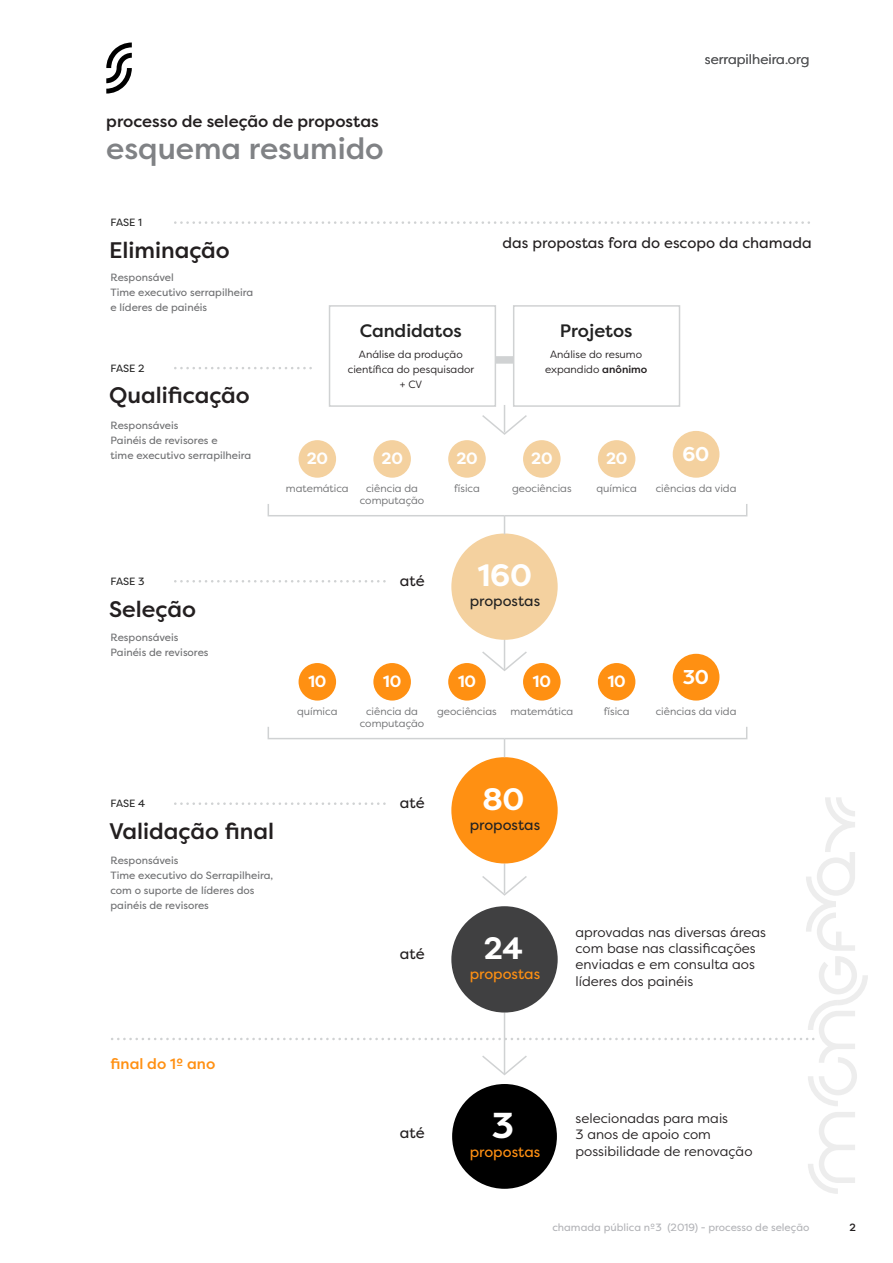
<style>
.page{position:relative;width:893px;height:1263px;background:#fff}
.page>*{position:absolute;margin:0;border:0;box-sizing:border-box;transform-origin:0 0}
.t1{font:700 36px "Filson Pro";color:#fff}
.t2{font:700 30.9px "Filson Pro";letter-spacing:-.01em;color:#fff}
.t3{font:500 30px "Filson Pro";color:#808285}
.t4{font:500 22.5px "Filson Pro";color:#231f20}
.t5{font:700 19.95px "Filson Pro";color:#fff}
.t6{font:500 18px "Filson Pro";color:#222}
.t7{font:500 16.5px "Filson Pro";color:#231f20}
.t8{font:700 16.35px "Filson Pro";letter-spacing:-.01em;color:#fff}
.t9{font:15px "Filson Pro";color:#231f20}
.t10{font:500 15px "Filson Pro";color:#ff9012}
.t11{font:14.7px "Filson Pro";color:#222}
.t12{font:14.7px "Filson Pro";color:#ff9012}
.t13{font:13.5px/16.2px "Filson Pro";color:#231f20}
.t14{font:13.5px "Filson Pro";color:#57585a}
.t15{font:10.5px/15px "Filson Pro";color:#6d6e70}
.t16{font:10.5px/12px "Filson Pro";color:#6d6e70;text-align:center}
.t17{font:10.5px/15px "Filson Pro";color:#231f20;text-align:center}
.t18{font:10.5px "Filson Pro";color:#b2b3b7}
.t19{font:10.5px "Filson Pro";letter-spacing:-.015em;color:#222}
.t20{font:500 10.5px "Filson Pro";color:#231f20}
.s1{font-weight:500}
</style>
<div class="page">
<svg style="left:106px;top:43px;width:26px;height:51px"></svg>
<svg style="left:808px;top:1112px;width:47px;height:82px"></svg>
<svg style="left:482px;top:405px;width:45px;height:30px"></svg>
<hr style="left:504px;top:639px;width:1px;height:30px;background:#d0d2d3">
<svg style="left:481px;top:650px;width:47px;height:21px"></svg>
<div style="left:451px;top:533px;width:107px;height:107px;background:#f4d19f;border-radius:50%"></div>
<svg style="left:267px;top:504px;width:481px;height:30px"></svg>
<div style="left:451px;top:757px;width:107px;height:106px;background:#ff9012;border-radius:50%"></div>
<div style="left:452px;top:1084px;width:105px;height:105px;background:#000;border-radius:50%"></div>
<div style="left:329px;top:305px;width:167px;height:102px;border:2px solid #d0d2d3"></div>
<div style="left:513px;top:305px;width:167px;height:102px;border:2px solid #d0d2d3"></div>
<svg style="left:175px;top:221px;width:635px;height:3px"></svg>
<svg style="left:175px;top:367px;width:137px;height:2px"></svg>
<svg style="left:175px;top:580px;width:211px;height:2px"></svg>
<div style="left:495px;top:356px;width:19px;height:8px;background:#d0d2d3"></div>
<div style="left:299px;top:440px;width:37px;height:38px;background:#f4d19f;border-radius:50%"></div>
<div style="left:373px;top:440px;width:38px;height:38px;background:#f4d19f;border-radius:50%"></div>
<div style="left:448px;top:440px;width:38px;height:38px;background:#f4d19f;border-radius:50%"></div>
<div style="left:523px;top:440px;width:38px;height:38px;background:#f4d19f;border-radius:50%"></div>
<div style="left:598px;top:440px;width:37px;height:38px;background:#f4d19f;border-radius:50%"></div>
<div style="left:673px;top:431px;width:46px;height:47px;background:#f4d19f;border-radius:50%"></div>
<svg style="left:267px;top:727px;width:481px;height:30px"></svg>
<div style="left:299px;top:663px;width:37px;height:37px;background:#ff9012;border-radius:50%"></div>
<div style="left:373px;top:663px;width:38px;height:37px;background:#ff9012;border-radius:50%"></div>
<div style="left:448px;top:663px;width:38px;height:37px;background:#ff9012;border-radius:50%"></div>
<div style="left:523px;top:663px;width:38px;height:37px;background:#ff9012;border-radius:50%"></div>
<div style="left:598px;top:663px;width:37px;height:37px;background:#ff9012;border-radius:50%"></div>
<div style="left:673px;top:654px;width:46px;height:46px;background:#ff9012;border-radius:50%"></div>
<svg style="left:112px;top:797px;width:756px;height:309px"></svg>
<p class="t7" style="left:106px;top:110px;width:274px">processo de seleção de propostas</p>
<p class="t3" style="left:106px;top:128px;width:279px">esquema resumido</p>
<p class="t19" style="left:111px;top:216px;width:33px">FASE 1</p>
<p class="t4" style="left:109px;top:234px;width:122px">Eliminação</p>
<p class="t15" style="left:111px;top:270px;width:144px">Responsável<br>Time executivo serrapilheira e líderes de painéis</p>
<p class="t19" style="left:111px;top:361px;width:36px">FASE 2</p>
<p class="t4" style="left:109px;top:380px;width:142px">Qualificação</p>
<p class="t15" style="left:111px;top:417px;width:142px">Responsáveis<br>Painéis de revisores e<br>time executivo serrapilheira</p>
<p class="t6" style="left:360px;top:318px;width:104px">Candidatos</p>
<p class="t17" style="left:348px;top:346px;width:128px">Análise da produção científica do pesquisador + CV</p>
<p class="t8" style="left:307px;top:448px;width:23px">20</p>
<p class="t16" style="left:286px;top:482px;width:64px">matemática</p>
<p class="t8" style="left:382px;top:448px;width:23px">20</p>
<p class="t16" style="left:360px;top:482px;width:66px">ciência da computação</p>
<p class="t8" style="left:456px;top:448px;width:23px">20</p>
<p class="t16" style="left:454px;top:482px;width:27px">física</p>
<p class="t14" style="left:705px;top:51px;width:106px">serrapilheira.org</p>
<p class="t9" style="left:502px;top:232px;width:311px">das propostas fora do escopo da chamada</p>
<p class="t6" style="left:560px;top:318px;width:74px">Projetos</p>
<p class="t17" style="left:545px;top:346px;width:104px">Análise do resumo expandido <span class="s1">anônimo</span></p>
<p class="t8" style="left:531px;top:448px;width:23px">20</p>
<p class="t16" style="left:512px;top:482px;width:61px">geociências</p>
<p class="t8" style="left:606px;top:448px;width:23px">20</p>
<p class="t16" style="left:596px;top:482px;width:42px">química</p>
<p class="t5" style="left:682px;top:442px;width:28px">60</p>
<p class="t16" style="left:656px;top:482px;width:82px">ciências da vida</p>
<p class="t19" style="left:111px;top:574px;width:36px">FASE 3</p>
<p class="t4" style="left:109px;top:593px;width:88px">Seleção</p>
<p class="t15" style="left:111px;top:630px;width:100px">Responsáveis<br>Painéis de revisores</p>
<p class="t19" style="left:111px;top:797px;width:36px">FASE 4</p>
<p class="t4" style="left:109px;top:815px;width:166px">Validação final</p>
<p class="t15" style="left:111px;top:852px;width:164px">Responsáveis<br>Time executivo do Serrapilheira, com o suporte de líderes dos painéis de revisores</p>
<p class="t9" style="left:400px;top:570px;width:26px">até</p>
<p class="t2" style="left:478px;top:556px;width:56px">160</p>
<p class="t11" style="left:470px;top:591px;width:72px">propostas</p>
<p class="t8" style="left:308px;top:671px;width:20px">10</p>
<p class="t16" style="left:297px;top:705px;width:42px">química</p>
<p class="t8" style="left:383px;top:671px;width:20px">10</p>
<p class="t16" style="left:360px;top:705px;width:66px">ciência da computação</p>
<p class="t8" style="left:458px;top:671px;width:20px">10</p>
<p class="t16" style="left:437px;top:705px;width:61px">geociências</p>
<p class="t8" style="left:533px;top:671px;width:20px">10</p>
<p class="t16" style="left:510px;top:705px;width:64px">matemática</p>
<p class="t9" style="left:400px;top:793px;width:26px">até</p>
<p class="t2" style="left:482px;top:779px;width:44px">80</p>
<p class="t11" style="left:470px;top:815px;width:72px">propostas</p>
<p class="t8" style="left:608px;top:671px;width:20px">10</p>
<p class="t16" style="left:604px;top:705px;width:27px">física</p>
<p class="t5" style="left:683px;top:664px;width:28px">30</p>
<p class="t16" style="left:656px;top:705px;width:82px">ciências da vida</p>
<p class="t9" style="left:400px;top:943px;width:26px">até</p>
<p class="t2" style="left:484px;top:928px;width:41px">24</p>
<p class="t12" style="left:470px;top:964px;width:72px">propostas</p>
<p class="t13" style="left:576px;top:924px;width:192px">aprovadas nas diversas áreas com base nas classificações enviadas e em consulta aos líderes dos painéis</p>
<p class="t10" style="left:111px;top:1053px;width:106px">final do 1º ano</p>
<p class="t9" style="left:400px;top:1123px;width:26px">até</p>
<p class="t1" style="left:492px;top:1103px;width:24px">3</p>
<p class="t12" style="left:470px;top:1142px;width:72px">propostas</p>
<p class="t13" style="left:576px;top:1110px;width:178px">selecionadas para mais<br>3 anos de apoio com possibilidade de renovação</p>
<p class="t18" style="left:552px;top:1220px;width:259px">chamada pública nº3 (2019) - processo de seleção</p>
<p class="t20" style="left:849px;top:1220px;width:8px">2</p>
</div>
